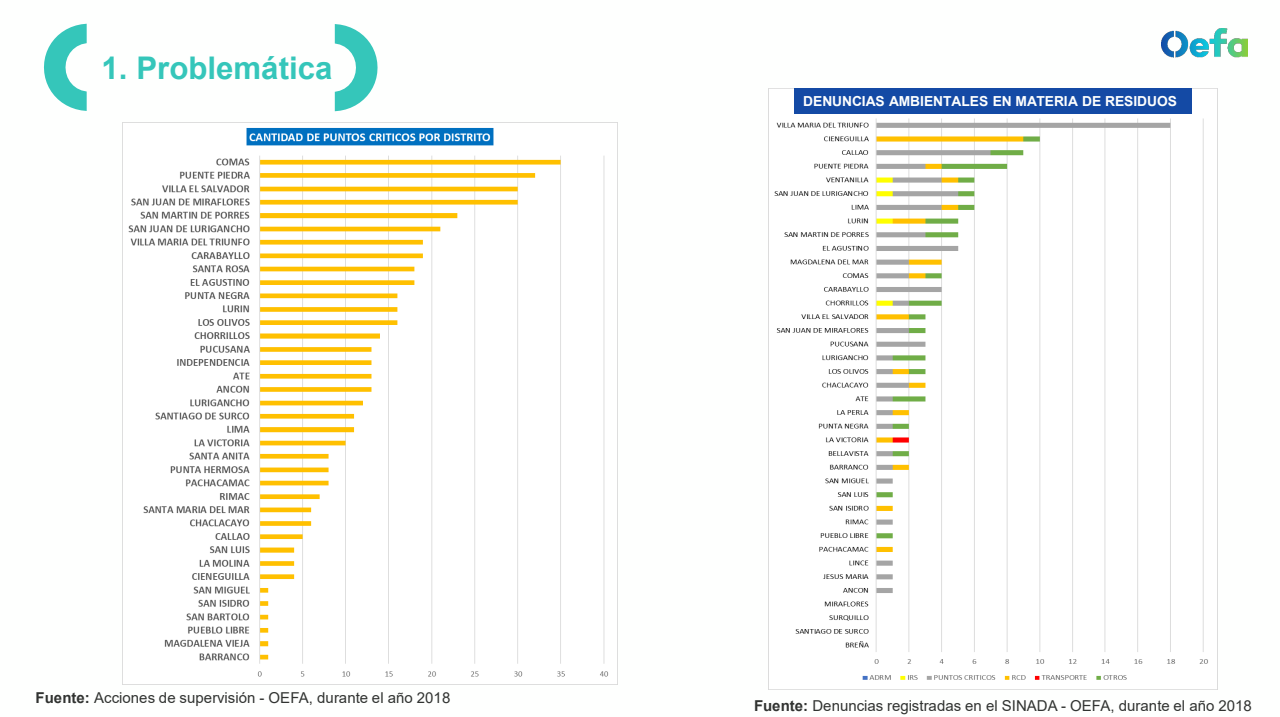
<style>
.page{position:relative;width:1280px;height:717px;background:#fff}
.page>*{position:absolute;margin:0;border:0;box-sizing:border-box;transform-origin:0 0}
.t1{font:700 31.25px "Arial";color:#35c6ba}
.t2{font:15px "Arial";letter-spacing:.005em;color:#313331}
.t3{font:700 13.75px "Arial";letter-spacing:-.005em;color:#fefffe}
.s1{font-weight:700}
</style>
<div class="page">
<img style="left:1162px;top:28px;width:86px;height:30px">
<img style="left:769px;top:88px;width:449px;height:601px">
<svg style="left:44px;top:24px;width:43px;height:87px"></svg>
<svg style="left:335px;top:24px;width:43px;height:87px"></svg>
<div style="left:794px;top:88px;width:398px;height:26px;background:#144aa5"></div>
<img style="left:128px;top:127px;width:481px;height:550px">
<h2 class="t1" style="left:102px;top:46px;width:232px">1. Problemática</h2>
<p class="t2" style="left:36px;top:687px;width:416px"><span class="s1">Fuente:</span> Acciones de supervisión - OEFA, durante el año 2018</p>
<p class="t3" style="left:803px;top:91px;width:375px">DENUNCIAS AMBIENTALES EN MATERIA DE RESIDUOS</p>
<p class="t2" style="left:754px;top:694px;width:499px"><span class="s1">Fuente:</span> Denuncias registradas en el SINADA - OEFA, durante el año 2018</p>
</div>
